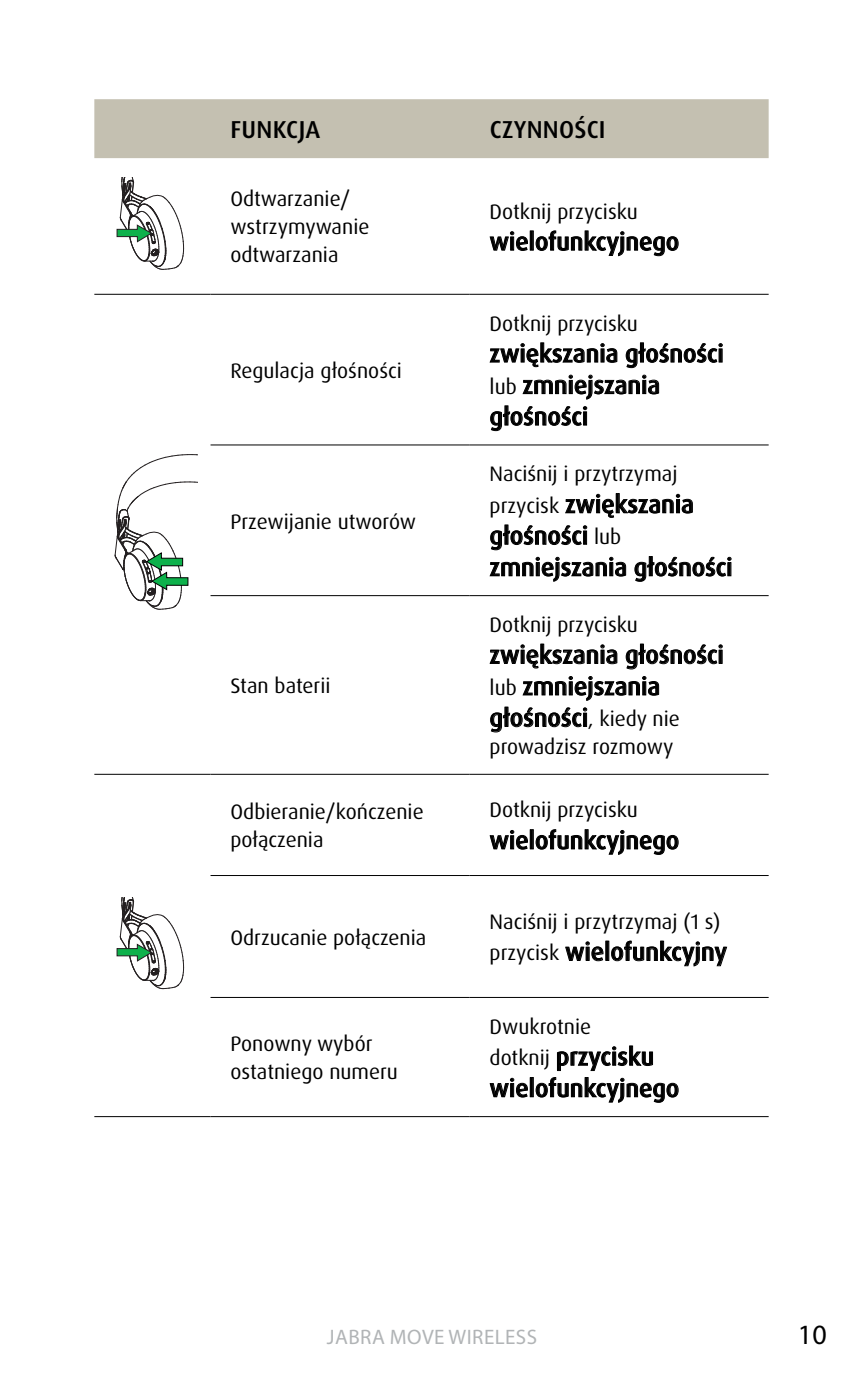
<style>
.page{position:relative;width:864px;height:1389px;background:#fff}
.page>*{position:absolute;margin:0;border:0;box-sizing:border-box;transform-origin:0 0}
.t1{font:28px "Myriad Pro";color:#000}
.t2{font:500 24.5px/31.5px "Dax Pro";color:#000}
.t3{font:21px/28px "Dax Pro";color:#000}
.t4{font:21px "Myriad Pro";letter-spacing:.02em;color:#b1b4b6}
.s1{font-weight:400;font-size:21px}
</style>
<div class="page">
<div style="left:94px;top:99px;width:674px;height:59px;background:#c4c0b1"></div>
<hr style="left:94px;top:1116px;width:116px;height:1px;background:#000">
<hr style="left:210px;top:294px;width:259px;height:1px;background:#000">
<hr style="left:469px;top:294px;width:299px;height:1px;background:#000">
<hr style="left:210px;top:444px;width:259px;height:2px;background:#000">
<hr style="left:469px;top:444px;width:299px;height:2px;background:#000">
<hr style="left:210px;top:595px;width:259px;height:1px;background:#000">
<hr style="left:469px;top:595px;width:299px;height:1px;background:#000">
<hr style="left:210px;top:774px;width:259px;height:1px;background:#000">
<hr style="left:469px;top:774px;width:299px;height:1px;background:#000">
<hr style="left:210px;top:875px;width:259px;height:1px;background:#000">
<hr style="left:469px;top:875px;width:299px;height:1px;background:#000">
<hr style="left:210px;top:997px;width:259px;height:1px;background:#000">
<hr style="left:469px;top:997px;width:299px;height:1px;background:#000">
<hr style="left:210px;top:1116px;width:259px;height:1px;background:#000">
<hr style="left:469px;top:1116px;width:299px;height:1px;background:#000">
<hr style="left:94px;top:294px;width:116px;height:1px;background:#000">
<hr style="left:94px;top:774px;width:116px;height:1px;background:#000">
<svg style="left:116px;top:178px;width:68px;height:92px"></svg>
<svg style="left:489px;top:231px;width:39px;height:20px"></svg>
<div style="left:529px;top:231px;width:4px;height:20px;border:1px solid #000"></div>
<svg style="left:535px;top:230px;width:143px;height:26px"></svg>
<svg style="left:114px;top:454px;width:84px;height:156px"></svg>
<svg style="left:489px;top:342px;width:128px;height:25px"></svg>
<svg style="left:625px;top:342px;width:97px;height:26px"></svg>
<svg style="left:490px;top:374px;width:169px;height:57px"></svg>
<svg style="left:565px;top:493px;width:128px;height:25px"></svg>
<svg style="left:490px;top:524px;width:97px;height:26px"></svg>
<div style="left:583px;top:531px;width:3px;height:14px;border:1px solid #000"></div>
<svg style="left:489px;top:557px;width:137px;height:25px"></svg>
<svg style="left:634px;top:556px;width:97px;height:26px"></svg>
<svg style="left:489px;top:644px;width:128px;height:25px"></svg>
<svg style="left:625px;top:644px;width:97px;height:26px"></svg>
<svg style="left:522px;top:676px;width:137px;height:25px"></svg>
<svg style="left:490px;top:707px;width:97px;height:26px"></svg>
<div style="left:583px;top:713px;width:3px;height:14px;border:1px solid #000"></div>
<svg style="left:116px;top:897px;width:68px;height:92px"></svg>
<svg style="left:489px;top:830px;width:39px;height:20px"></svg>
<div style="left:529px;top:829px;width:4px;height:20px;border:1px solid #000"></div>
<svg style="left:535px;top:829px;width:143px;height:26px"></svg>
<svg style="left:565px;top:942px;width:38px;height:20px"></svg>
<svg style="left:611px;top:941px;width:116px;height:26px"></svg>
<svg style="left:557px;top:1045px;width:96px;height:26px"></svg>
<svg style="left:489px;top:1078px;width:39px;height:20px"></svg>
<div style="left:529px;top:1077px;width:4px;height:20px;border:1px solid #000"></div>
<svg style="left:535px;top:1077px;width:143px;height:26px"></svg>
<p class="t2" style="left:230px;top:114px;width:91px">funkcja</p>
<p class="t2" style="left:489px;top:114px;width:117px">Czynności</p>
<p class="t3" style="left:230px;top:185px;width:140px">Odtwarzanie/ wstrzymywanie odtwarzania</p>
<p class="t3" style="left:230px;top:357px;width:173px">Regulacja głośności</p>
<p class="t3" style="left:230px;top:507px;width:187px">Przewijanie utworów</p>
<p class="t3" style="left:230px;top:672px;width:102px">Stan baterii</p>
<p class="t3" style="left:489px;top:198px;width:150px">Dotknij przycisku</p>
<p class="t2" style="left:489px;top:226px;width:191px">wielofunkcyjnego</p>
<p class="t3" style="left:489px;top:309px;width:150px">Dotknij przycisku</p>
<p class="t2" style="left:489px;top:338px;width:236px">zwiększania głośności <span class="s1">lub</span> zmniejszania głośności</p>
<p class="t3" style="left:489px;top:460px;width:189px">Naciśnij i przytrzymaj</p>
<p class="t2" style="left:489px;top:489px;width:244px"><span class="s1">przycisk</span> zwiększania głośności <span class="s1">lub </span>zmniejszania głośności</p>
<p class="t3" style="left:489px;top:611px;width:150px">Dotknij przycisku</p>
<p class="t2" style="left:489px;top:639px;width:235px">zwiększania głośności <span class="s1">lub</span> zmniejszania głośności<span class="s1">, kiedy nie</span></p>
<p class="t3" style="left:489px;top:733px;width:185px">prowadzisz rozmowy</p>
<p class="t3" style="left:230px;top:798px;width:195px">Odbieranie/kończenie połączenia</p>
<p class="t3" style="left:489px;top:796px;width:150px">Dotknij przycisku</p>
<p class="t2" style="left:489px;top:825px;width:191px">wielofunkcyjnego</p>
<p class="t3" style="left:230px;top:924px;width:197px">Odrzucanie połączenia</p>
<p class="t3" style="left:230px;top:1030px;width:169px">Ponowny wybór ostatniego numeru</p>
<p class="t3" style="left:489px;top:908px;width:232px">Naciśnij i przytrzymaj (1 s)</p>
<p class="t2" style="left:489px;top:936px;width:239px"><span class="s1">przycisk</span> wielofunkcyjny</p>
<p class="t3" style="left:489px;top:1013px;width:103px">Dwukrotnie</p>
<p class="t2" style="left:489px;top:1041px;width:191px"><span class="s1">dotknij</span> przycisku wielofunkcyjnego</p>
<p class="t4" style="left:327px;top:1324px;width:211px">JABRA MOVE WIRELESS</p>
<h1 class="t1" style="left:797px;top:1317px;width:30px">10</h1>
</div>
